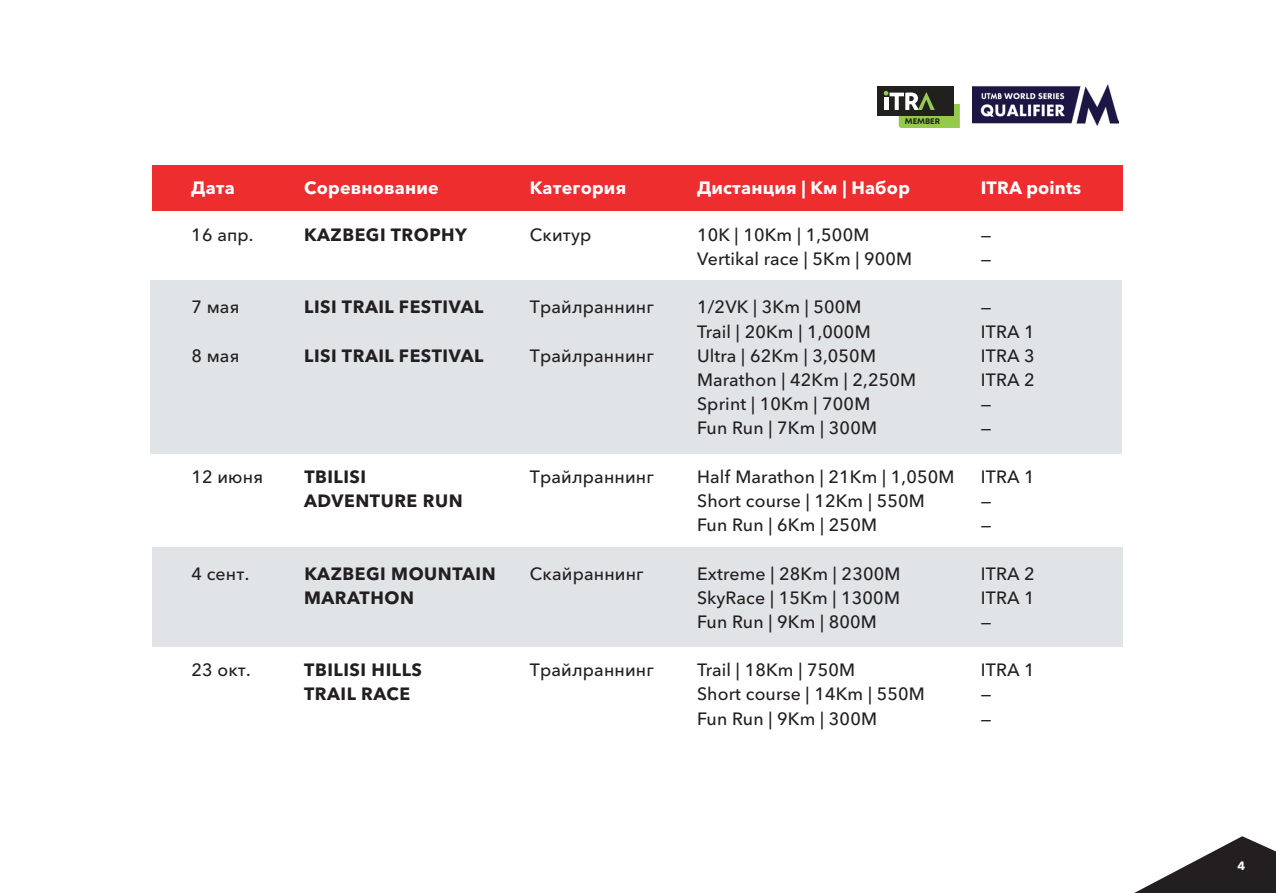
<style>
.page{position:relative;width:1276px;height:893px;background:#fff}
.page>*{position:absolute;margin:0;border:0;box-sizing:border-box;transform-origin:0 0}
.t1{font:500 17.7px "Avenir Next World";letter-spacing:.01em;color:#231f20}
.t2{font:700 17.7px "Avenir Next World";letter-spacing:.03em;color:#231f20}
.t3{font:700 17.7px "Avenir Next World";letter-spacing:.01em;color:#fff}
.t4{font:700 12px "Avenir Next World";color:#fff}
.t5{font:700 8.1px "Mont";color:#211e1f}
</style>
<div class="page">
<div style="left:152px;top:165px;width:970px;height:45px;background:#ee2d2f"></div>
<div style="left:151px;top:280px;width:971px;height:173px;background:#e0e4e7"></div>
<div style="left:152px;top:547px;width:970px;height:100px;background:#e0e4e7"></div>
<div style="left:877px;top:86px;width:76px;height:30px;background:#221f1f"></div>
<svg style="left:883px;top:91px;width:77px;height:37px"></svg>
<img style="left:972px;top:85px;width:146px;height:41px">
<svg style="left:1134px;top:836px;width:142px;height:57px"></svg>
<p class="t5" style="left:905px;top:116px;width:37px">MEMBER</p>
<p class="t3" style="left:191px;top:178px;width:45px">Дата</p>
<p class="t3" style="left:304px;top:178px;width:136px">Соревнование</p>
<p class="t3" style="left:530px;top:178px;width:98px">Категория</p>
<p class="t3" style="left:697px;top:178px;width:214px">Дистанция | Км | Набор</p>
<p class="t3" style="left:981px;top:178px;width:102px">ITRA points</p>
<p class="t1" style="left:191px;top:224px;width:64px">16 апр.</p>
<p class="t2" style="left:304px;top:224px;width:164px">KAZBEGI TROPHY</p>
<p class="t1" style="left:530px;top:224px;width:63px">Скитур</p>
<p class="t1" style="left:697px;top:224px;width:174px">10K | 10Km | 1,500M</p>
<p class="t1" style="left:981px;top:224px;width:12px">—</p>
<p class="t1" style="left:697px;top:248px;width:217px">Vertikal race | 5Km | 900M</p>
<p class="t1" style="left:981px;top:248px;width:12px">—</p>
<p class="t1" style="left:191px;top:297px;width:50px">7 мая</p>
<p class="t2" style="left:304px;top:297px;width:181px">LISI TRAIL FESTIVAL</p>
<p class="t1" style="left:530px;top:297px;width:126px">Трайлраннинг</p>
<p class="t1" style="left:697px;top:297px;width:166px">1/2VK | 3Km | 500M</p>
<p class="t1" style="left:981px;top:297px;width:12px">—</p>
<p class="t1" style="left:697px;top:321px;width:175px">Trail | 20Km | 1,000M</p>
<p class="t1" style="left:981px;top:321px;width:55px">ITRA 1</p>
<p class="t1" style="left:191px;top:345px;width:50px">8 мая</p>
<p class="t2" style="left:304px;top:345px;width:181px">LISI TRAIL FESTIVAL</p>
<p class="t1" style="left:530px;top:345px;width:126px">Трайлраннинг</p>
<p class="t1" style="left:697px;top:345px;width:180px">Ultra | 62Km | 3,050M</p>
<p class="t1" style="left:981px;top:345px;width:55px">ITRA 3</p>
<p class="t1" style="left:697px;top:369px;width:221px">Marathon | 42Km | 2,250M</p>
<p class="t1" style="left:981px;top:369px;width:55px">ITRA 2</p>
<p class="t1" style="left:697px;top:394px;width:175px">Sprint | 10Km | 700M</p>
<p class="t1" style="left:981px;top:394px;width:12px">—</p>
<p class="t1" style="left:697px;top:418px;width:181px">Fun Run | 7Km | 300M</p>
<p class="t1" style="left:981px;top:418px;width:12px">—</p>
<p class="t1" style="left:191px;top:466px;width:73px">12 июня</p>
<p class="t2" style="left:304px;top:466px;width:63px">TBILISI</p>
<p class="t1" style="left:530px;top:466px;width:126px">Трайлраннинг</p>
<p class="t1" style="left:697px;top:466px;width:259px">Half Marathon | 21Km | 1,050M</p>
<p class="t1" style="left:981px;top:466px;width:55px">ITRA 1</p>
<p class="t2" style="left:304px;top:490px;width:160px">ADVENTURE RUN</p>
<p class="t1" style="left:697px;top:490px;width:229px">Short course | 12Km | 550M</p>
<p class="t1" style="left:981px;top:490px;width:12px">—</p>
<p class="t1" style="left:697px;top:515px;width:181px">Fun Run | 6Km | 250M</p>
<p class="t1" style="left:981px;top:515px;width:12px">—</p>
<p class="t1" style="left:191px;top:563px;width:59px">4 сент.</p>
<p class="t2" style="left:304px;top:563px;width:193px">KAZBEGI MOUNTAIN</p>
<p class="t1" style="left:530px;top:563px;width:115px">Скайраннинг</p>
<p class="t1" style="left:697px;top:563px;width:205px">Extreme | 28Km | 2300M</p>
<p class="t1" style="left:981px;top:563px;width:55px">ITRA 2</p>
<p class="t2" style="left:304px;top:587px;width:111px">MARATHON</p>
<p class="t1" style="left:697px;top:587px;width:204px">SkyRace | 15Km | 1300M</p>
<p class="t1" style="left:981px;top:587px;width:55px">ITRA 1</p>
<p class="t1" style="left:697px;top:611px;width:181px">Fun Run | 9Km | 800M</p>
<p class="t1" style="left:981px;top:611px;width:12px">—</p>
<p class="t1" style="left:191px;top:660px;width:61px">23 окт.</p>
<p class="t2" style="left:304px;top:660px;width:119px">TBILISI HILLS</p>
<p class="t1" style="left:530px;top:660px;width:126px">Трайлраннинг</p>
<p class="t1" style="left:697px;top:660px;width:160px">Trail | 18Km | 750M</p>
<p class="t1" style="left:981px;top:660px;width:55px">ITRA 1</p>
<p class="t2" style="left:304px;top:684px;width:107px">TRAIL RACE</p>
<p class="t1" style="left:697px;top:684px;width:229px">Short course | 14Km | 550M</p>
<p class="t1" style="left:981px;top:684px;width:12px">—</p>
<p class="t1" style="left:697px;top:708px;width:181px">Fun Run | 9Km | 300M</p>
<p class="t1" style="left:981px;top:708px;width:12px">—</p>
<p class="t4" style="left:1237px;top:859px;width:9px">4</p>
</div>
